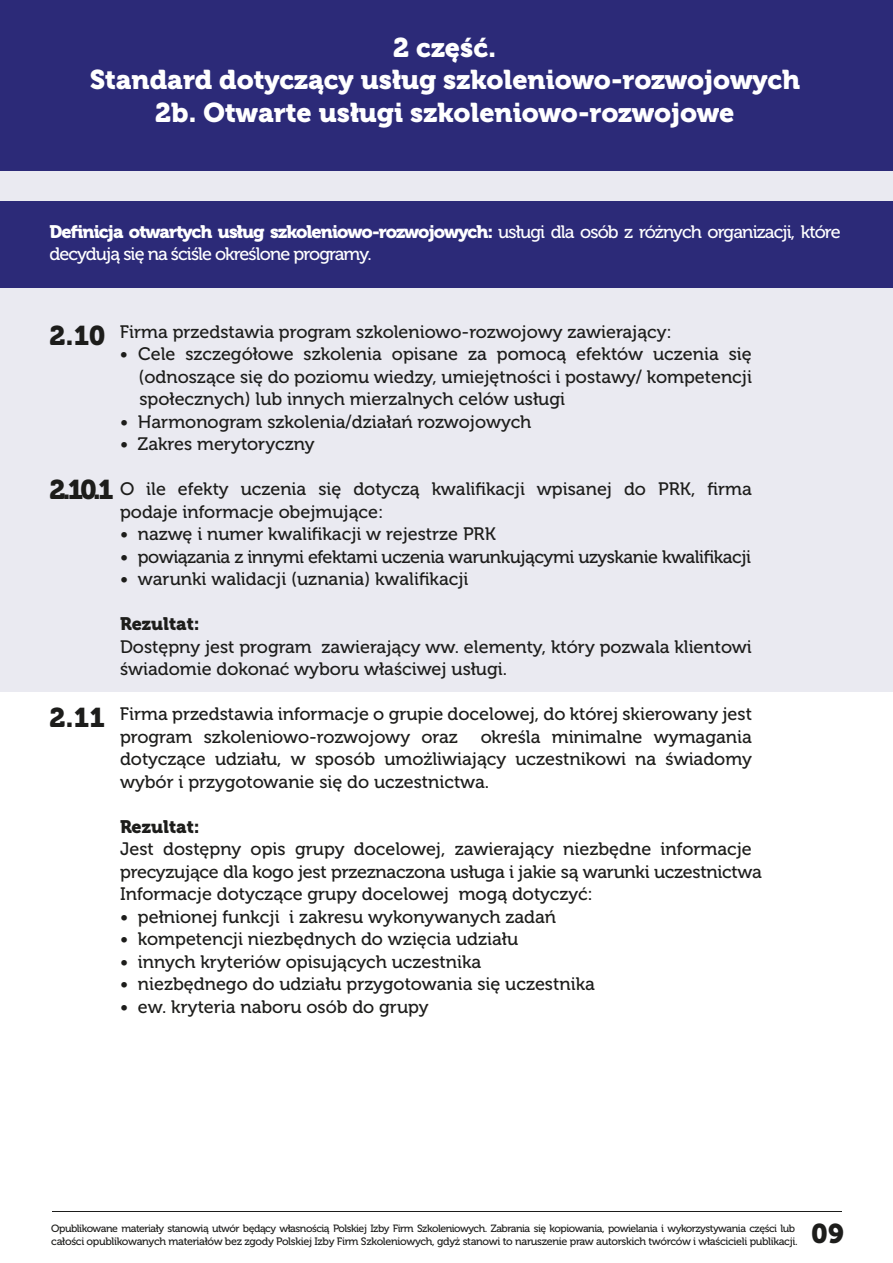
<style>
.page{position:relative;width:893px;height:1263px;background:#fff}
.page>*{position:absolute;margin:0;border:0;box-sizing:border-box;transform-origin:0 0}
.t1{font:27px/32.4px "Museo 900";color:#fff;text-align:center}
.t2{font:27px "Museo 900";letter-spacing:-.01em;color:#1d1d1b}
.t3{font:18px/22.5px "Museo 500";color:#1d1d1b}
.t4{font:18px "Museo 900";letter-spacing:-.05em;color:#fff}
.t5{font:18px "Museo 500";letter-spacing:-.025em;color:#1d1d1b}
.t6{font:18px "Museo 500";letter-spacing:-.05em;color:#fff}
.t7{font:18px "Museo 900";color:#1d1d1b}
.t8{font:10.8px "Museo 500";letter-spacing:-.03em;color:#1d1d1b}
.t9{font:10.5px "Museo 500";letter-spacing:-.045em;color:#1d1d1b}
.s1{font-family:"Museo 500"}
</style>
<div class="page">
<div style="left:0;top:0;width:893px;height:170px;background:#2c2a78"></div>
<hr style="left:52px;top:1211px;width:790px;height:1px;background:#1d1d1b">
<svg style="left:0;top:170px;width:893px;height:521px;background:#c9c9dc"></svg>
<h1 class="t1" style="left:90px;top:31px;width:712px">2 część.<br>Standard dotyczący usług szkoleniowo-rozwojowych<br>2b. Otwarte usługi szkoleniowo-rozwojowe</h1>
<p class="t4" style="left:49px;top:221px;width:793px">Definicja otwartych usług szkoleniowo-rozwojowych: <span class="s1">usługi dla osób z różnych organizacji, które</span></p>
<p class="t6" style="left:49px;top:244px;width:324px">decydują się na ściśle określone programy.</p>
<p class="t3" style="left:120px;top:321px;width:553px">Firma przedstawia program szkoleniowo-rozwojowy zawierający:</p>
<p class="t3" style="left:138px;top:343px;width:615px;text-align:justify;text-indent:-19px">• Cele szczegółowe szkolenia opisane za pomocą efektów uczenia się (odnoszące się do poziomu wiedzy, umiejętności i postawy/ kompetencji społecznych) lub innych mierzalnych celów usługi</p>
<p class="t3" style="left:120px;top:411px;width:413px">• Harmonogram szkolenia/działań rozwojowych</p>
<p class="t3" style="left:120px;top:433px;width:196px">• Zakres merytoryczny</p>
<p class="t3" style="left:120px;top:478px;width:633px">O ile efekty uczenia się dotyczą kwalifikacji wpisanej do PRK, firma podaje informacje obejmujące:</p>
<p class="t3" style="left:120px;top:523px;width:377px">• nazwę i numer kwalifikacji w rejestrze PRK</p>
<p class="t5" style="left:120px;top:547px;width:632px">• powiązania z innymi efektami uczenia warunkującymi uzyskanie kwalifikacji</p>
<p class="t3" style="left:120px;top:568px;width:350px">• warunki walidacji (uznania) kwalifikacji</p>
<p class="t7" style="left:120px;top:614px;width:81px">Rezultat:</p>
<p class="t3" style="left:120px;top:636px;width:633px">Dostępny jest program zawierający ww. elementy, który pozwala klientowi świadomie dokonać wyboru właściwej usługi.</p>
<p class="t3" style="left:120px;top:703px;width:633px">Firma przedstawia informacje o grupie docelowej, do której skierowany jest program szkoleniowo-rozwojowy oraz</p>
<h1 class="t2" style="left:49px;top:320px;width:58px">2.10</h1>
<h1 class="t2" style="left:49px;top:474px;width:66px">2.10.1</h1>
<h1 class="t2" style="left:49px;top:702px;width:57px">2.11</h1>
<p class="t3" style="left:120px;top:726px;width:633px;text-align:justify;text-indent:361px">określa minimalne wymagania dotyczące udziału, w sposób umożliwiający uczestnikowi na świadomy wybór i przygotowanie się do uczestnictwa.</p>
<p class="t7" style="left:120px;top:816px;width:81px">Rezultat:</p>
<p class="t3" style="left:120px;top:838px;width:643px">Jest dostępny opis grupy docelowej, zawierający niezbędne informacje precyzujące dla kogo jest przeznaczona usługa i jakie są warunki uczestnictwa<br>Informacje dotyczące grupy docelowej mogą dotyczyć:</p>
<p class="t3" style="left:120px;top:906px;width:438px">• pełnionej funkcji i zakresu wykonywanych zadań</p>
<p class="t3" style="left:120px;top:928px;width:400px">• kompetencji niezbędnych do wzięcia udziału</p>
<p class="t3" style="left:120px;top:951px;width:363px">• innych kryteriów opisujących uczestnika</p>
<p class="t3" style="left:120px;top:973px;width:476px">• niezbędnego do udziału przygotowania się uczestnika</p>
<p class="t3" style="left:120px;top:996px;width:310px">• ew. kryteria naboru osób do grupy</p>
<p class="t9" style="left:51px;top:1222px;width:745px">Opublikowane materiały stanowią utwór będący własnością Polskiej Izby Firm Szkoleniowych. Zabrania się kopiowania, powielania i wykorzystywania części lub</p>
<p class="t8" style="left:51px;top:1235px;width:748px">całości opublikowanych materiałów bez zgody Polskiej Izby Firm Szkoleniowych, gdyż stanowi to naruszenie praw autorskich twórców i właścicieli publikacji.</p>
<h1 class="t2" style="left:811px;top:1219px;width:34px">09</h1>
</div>
